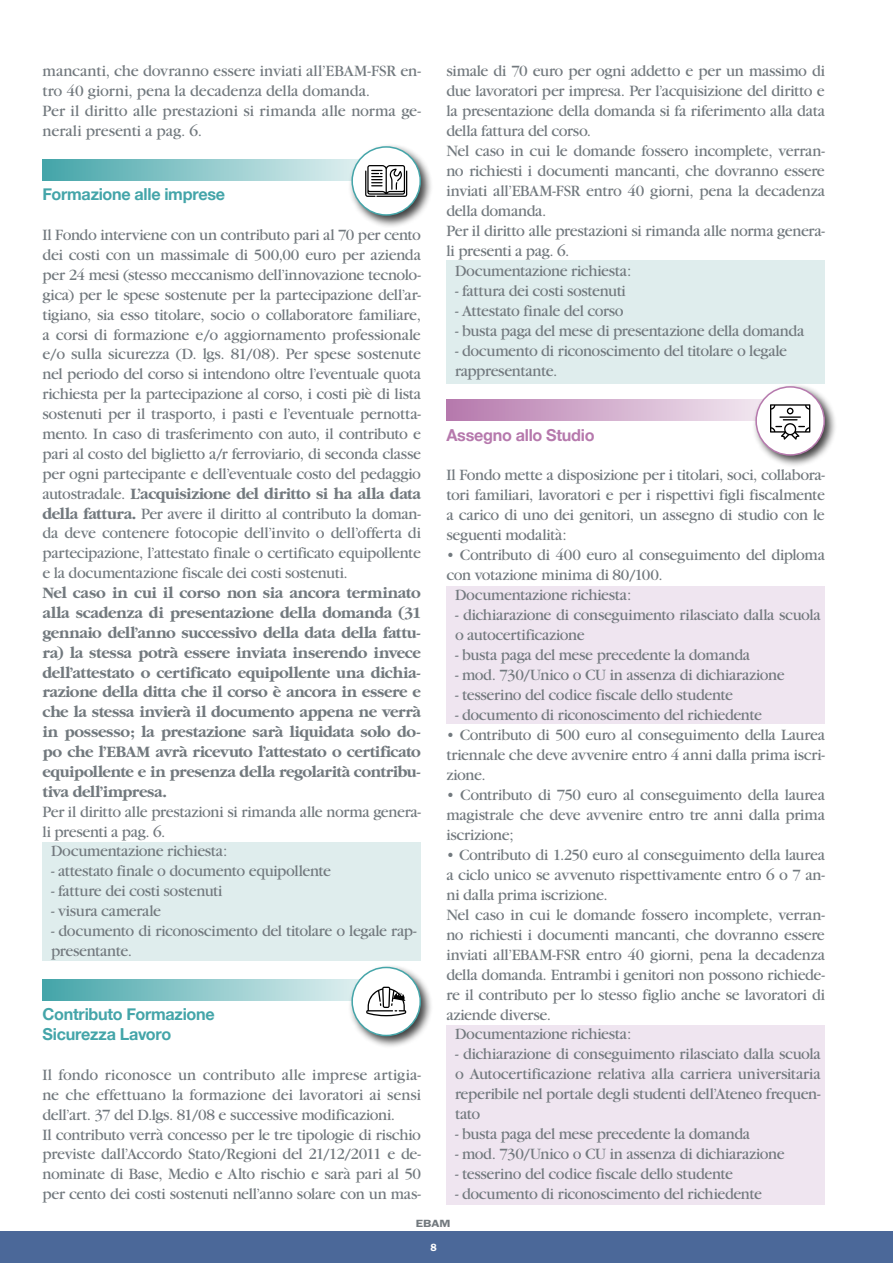
<style>
.page{position:relative;width:893px;height:1263px;background:#fff}
.page>*{position:absolute;margin:0;border:0;box-sizing:border-box;transform-origin:0 0}
.t1{font:16.5px/20px "Garamond";letter-spacing:-.02em;color:#72797e}
.t2{font:700 16.5px/20px "Garamond";letter-spacing:-.025em;color:#72797e;text-align:justify}
.t3{font:700 16.5px/20px "Helvetica Neue";letter-spacing:-.015em;color:#44a5a9}
.t4{font:700 16.5px "Helvetica Neue";letter-spacing:-.015em;color:#b679ad}
.t5{font:600 10.5px "Franklin Gothic";color:#72797e;scale:1.2 1}
.t6{font:600 10.5px "Franklin Gothic";color:#fff}
.s1{font-weight:700}
</style>
<div class="page">
<div style="left:446px;top:1026px;width:379px;height:179px;background:#efe5f0"></div>
<div style="left:446px;top:586px;width:379px;height:138px;background:#efe5f0"></div>
<div style="left:446px;top:260px;width:379px;height:124px;background:#dfeded"></div>
<div style="left:43px;top:843px;width:378px;height:118px;background:#dfeded"></div>
<svg style="left:43px;top:159px;width:305px;height:22px;background:#8ec8ca"></svg>
<svg style="left:43px;top:979px;width:305px;height:21px;background:#8ec8ca"></svg>
<svg style="left:446px;top:399px;width:306px;height:22px;background:#d2adcd"></svg>
<div style="left:348px;top:142px;width:85px;height:86px;background:#000;opacity:.75"></div>
<div style="left:352px;top:147px;width:68px;height:68px;background:#fff;border-radius:50%"></div>
<div style="left:351px;top:146px;width:70px;height:70px;border:2px solid #44a5a9;border-radius:50%"></div>
<svg style="left:365px;top:165px;width:42px;height:32px"></svg>
<div style="left:348px;top:963px;width:85px;height:85px;background:#000;opacity:.75"></div>
<div style="left:352px;top:967px;width:68px;height:68px;background:#fff;border-radius:50%"></div>
<div style="left:351px;top:967px;width:70px;height:69px;border:2px solid #44a5a9;border-radius:50%"></div>
<svg style="left:366px;top:987px;width:40px;height:29px"></svg>
<div style="left:752px;top:382px;width:85px;height:86px;background:#000;opacity:.75"></div>
<div style="left:756px;top:387px;width:68px;height:68px;background:#fff;border-radius:50%"></div>
<div style="left:755px;top:386px;width:70px;height:70px;border:2px solid #b679ad;border-radius:50%"></div>
<svg style="left:770px;top:404px;width:40px;height:36px"></svg>
<div style="left:0;top:1231px;width:893px;height:32px;background:#4b6899"></div>
<p class="t1" style="left:43px;top:61px;width:380px">mancanti, che dovranno essere inviati all’EBAM-FSR en&shy;tro 40 giorni, pena la decadenza della domanda.<br>Per il diritto alle prestazioni si rimanda alle norma ge&shy;nerali presenti a pag. 6.</p>
<p class="t1" style="left:446px;top:61px;width:380px">simale di 70 euro per ogni addetto e per un massimo di</p>
<p class="t1" style="left:446px;top:81px;width:380px">due lavoratori per impresa. Per l’acquisizione del diritto e</p>
<p class="t1" style="left:446px;top:101px;width:380px">la presentazione della domanda si fa riferimento alla data</p>
<p class="t1" style="left:446px;top:121px;width:146px">della fattura del corso.</p>
<p class="t1" style="left:446px;top:141px;width:380px">Nel caso in cui le domande fossero incomplete, verran-</p>
<p class="t1" style="left:446px;top:161px;width:380px">no richiesti i documenti mancanti, che dovranno essere</p>
<p class="t1" style="left:446px;top:181px;width:380px">inviati all’EBAM-FSR entro 40 giorni, pena la decadenza</p>
<p class="t1" style="left:446px;top:201px;width:101px">della domanda.</p>
<p class="t1" style="left:446px;top:221px;width:380px">Per il diritto alle prestazioni si rimanda alle norma genera-</p>
<p class="t1" style="left:446px;top:241px;width:124px">li presenti a pag. 6.</p>
<p class="t1" style="left:455px;top:261px;width:178px">Documentazione richiesta:</p>
<p class="t1" style="left:455px;top:281px;width:172px">- fattura dei costi sostenuti</p>
<p class="t1" style="left:455px;top:301px;width:170px">- Attestato finale del corso</p>
<p class="t1" style="left:455px;top:321px;width:351px">- busta paga del mese di presentazione della domanda</p>
<p class="t1" style="left:455px;top:341px;width:334px">- documento di riconoscimento del titolare o legale rappresentante.</p>
<p class="t3" style="left:43px;top:184px;width:184px">Formazione alle imprese</p>
<p class="t1" style="left:43px;top:225px;width:380px;text-align:justify">Il Fondo interviene con un contributo pari al 70 per cento dei costi con un massimale di 500,00 euro per azienda per 24 mesi (stesso meccanismo dell’innovazione tecnolo&shy;gica) per le spese sostenute per la partecipazione dell’ar&shy;tigiano, sia esso titolare, socio o collaboratore familiare, a corsi di formazione e/o aggiornamento professionale e/o sulla sicurezza (D. lgs. 81/08). Per spese sostenute nel periodo del corso si intendono oltre l’eventuale quota richiesta per la partecipazione al corso, i costi piè di lista sostenuti per il trasporto, i pasti e l’eventuale pernotta&shy;mento. In caso di trasferimento con auto, il contributo e pari al costo del biglietto a/r ferroviario, di seconda classe per ogni partecipante e dell’eventuale costo del pedaggio autostradale. <span class="s1">L’acquisizione del diritto si ha alla data della fattura.</span> Per avere il diritto al contributo la doman&shy;da deve contenere fotocopie dell’invito o dell’offerta di partecipazione, l’attestato finale o certificato equipollente e la documentazione fiscale dei costi sostenuti.</p>
<p class="t2" style="left:43px;top:583px;width:380px">Nel caso in cui il corso non sia ancora terminato alla scadenza di presentazione della domanda (31 gennaio dell’anno successivo della data della fattu&shy;ra) la stessa potrà essere inviata inserendo invece dell’attestato o certificato equipollente una dichia&shy;razione della ditta che il corso è ancora in essere e che la stessa invierà il documento appena ne verrà in possesso; la prestazione sarà liquidata solo do&shy;po che l’EBAM avrà ricevuto l’attestato o certificato equipollente e in presenza della regolarità contribu&shy;tiva dell’impresa.</p>
<p class="t1" style="left:43px;top:802px;width:380px">Per il diritto alle prestazioni si rimanda alle norma genera-</p>
<p class="t1" style="left:43px;top:822px;width:124px">li presenti a pag. 6.</p>
<p class="t1" style="left:51px;top:841px;width:178px">Documentazione richiesta:</p>
<p class="t1" style="left:51px;top:861px;width:282px">- attestato finale o documento equipollente</p>
<p class="t1" style="left:51px;top:881px;width:173px">- fatture dei costi sostenuti</p>
<p class="t1" style="left:51px;top:901px;width:112px">- visura camerale</p>
<p class="t1" style="left:51px;top:921px;width:367px">- documento di riconoscimento del titolare o legale rap&shy;presentante.</p>
<p class="t4" style="left:446px;top:420px;width:150px">Assegno allo Studio</p>
<p class="t1" style="left:446px;top:465px;width:380px;text-align:justify">Il Fondo mette a disposizione per i titolari, soci, collabora&shy;tori familiari, lavoratori e per i rispettivi figli fiscalmente a carico di uno dei genitori, un assegno di studio con le seguenti modalità:</p>
<p class="t1" style="left:446px;top:545px;width:380px">• Contributo di 400 euro al conseguimento del diploma</p>
<p class="t1" style="left:446px;top:565px;width:218px">con votazione minima di 80/100.</p>
<p class="t1" style="left:455px;top:585px;width:178px">Documentazione richiesta:</p>
<p class="t1" style="left:455px;top:605px;width:367px">- dichiarazione di conseguimento rilasciato dalla scuola o autocertificazione</p>
<p class="t1" style="left:455px;top:645px;width:297px">- busta paga del mese precedente la domanda</p>
<p class="t1" style="left:455px;top:665px;width:331px">- mod. 730/Unico o CU in assenza di dichiarazione</p>
<p class="t1" style="left:455px;top:685px;width:280px">- tesserino del codice fiscale dello studente</p>
<p class="t1" style="left:455px;top:705px;width:309px">- documento di riconoscimento del richiedente</p>
<p class="t1" style="left:446px;top:725px;width:380px;text-align:justify">• Contributo di 500 euro al conseguimento della Laurea triennale che deve avvenire entro 4 anni dalla prima iscri&shy;zione.</p>
<p class="t1" style="left:446px;top:785px;width:380px;text-align:justify">• Contributo di 750 euro al conseguimento della laurea magistrale che deve avvenire entro tre anni dalla prima iscrizione;</p>
<p class="t1" style="left:446px;top:845px;width:380px">• Contributo di 1.250 euro al conseguimento della laurea</p>
<p class="t1" style="left:446px;top:865px;width:380px">a ciclo unico se avvenuto rispettivamente entro 6 o 7 an-</p>
<p class="t1" style="left:446px;top:885px;width:163px">ni dalla prima iscrizione.</p>
<p class="t1" style="left:446px;top:905px;width:380px">Nel caso in cui le domande fossero incomplete, verran-</p>
<p class="t1" style="left:446px;top:925px;width:380px">no richiesti i documenti mancanti, che dovranno essere</p>
<p class="t1" style="left:446px;top:945px;width:380px">inviati all’EBAM-FSR entro 40 giorni, pena la decadenza</p>
<p class="t1" style="left:446px;top:965px;width:380px">della domanda. Entrambi i genitori non possono richiede-</p>
<p class="t1" style="left:446px;top:985px;width:380px">re il contributo per lo stesso figlio anche se lavoratori di</p>
<p class="t1" style="left:446px;top:1004px;width:106px">aziende diverse.</p>
<p class="t1" style="left:455px;top:1024px;width:178px">Documentazione richiesta:</p>
<p class="t1" style="left:455px;top:1044px;width:367px;text-align:justify">- dichiarazione di conseguimento rilasciato dalla scuola o Autocertificazione relativa alla carriera universitaria reperibile nel portale degli studenti dell’Ateneo frequen&shy;tato</p>
<p class="t1" style="left:455px;top:1124px;width:297px">- busta paga del mese precedente la domanda</p>
<p class="t1" style="left:455px;top:1144px;width:331px">- mod. 730/Unico o CU in assenza di dichiarazione</p>
<p class="t1" style="left:455px;top:1164px;width:280px">- tesserino del codice fiscale dello studente</p>
<p class="t1" style="left:455px;top:1184px;width:309px">- documento di riconoscimento del richiedente</p>
<p class="t5" style="left:416px;top:1217px;width:30px">EBAM</p>
<p class="t6" style="left:431px;top:1241px;width:8px">8</p>
<p class="t3" style="left:43px;top:1003px;width:174px">Contributo Formazione<br>Sicurezza Lavoro</p>
<p class="t1" style="left:43px;top:1065px;width:380px">Il fondo riconosce un contributo alle imprese artigia&shy;ne che effettuano la formazione dei lavoratori ai sensi dell’art. 37 del D.lgs. 81/08 e successive modificazioni.<br>Il contributo verrà concesso per le tre tipologie di rischio previste dall’Accordo Stato/Regioni del 21/12/2011 e de&shy;nominate di Base, Medio e Alto rischio e sarà pari al 50 per cento dei costi sostenuti nell’anno solare con un mas-</p>
</div>
